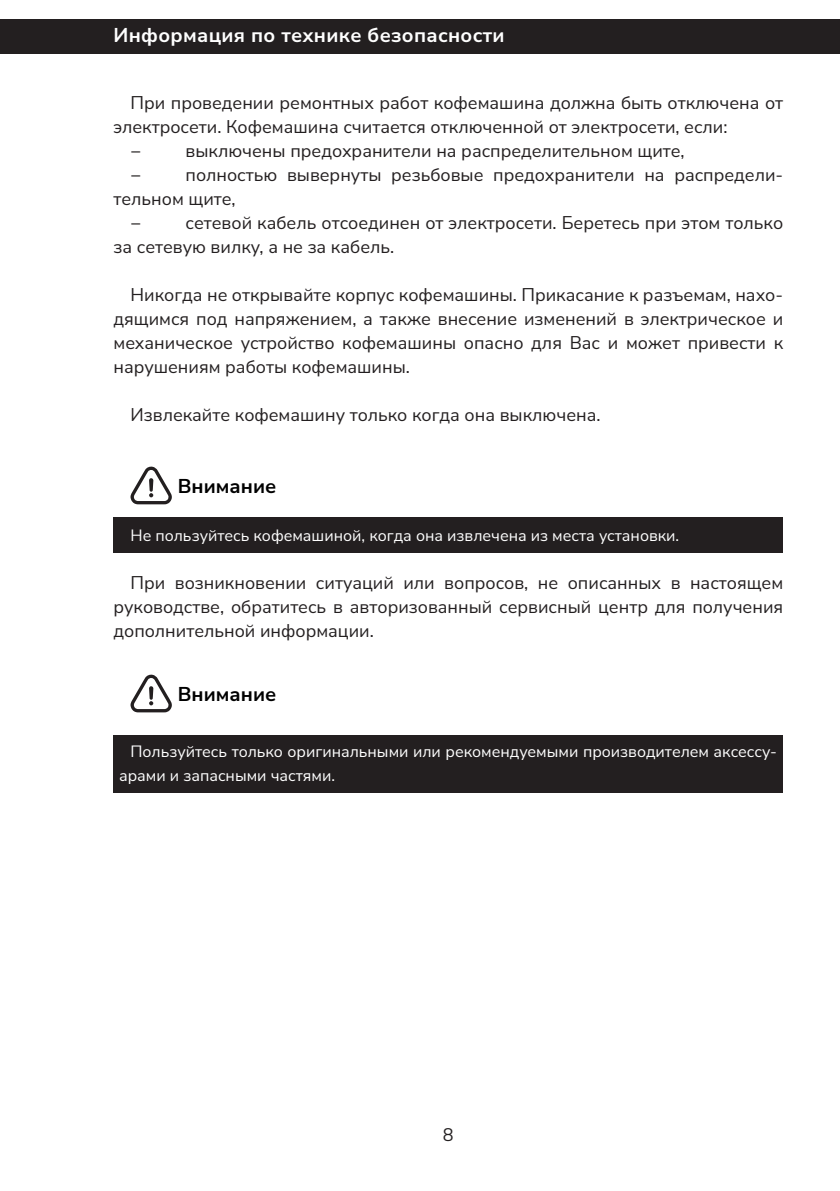
<style>
.page{position:relative;width:840px;height:1191px;background:#fff}
.page>*{position:absolute;margin:0;border:0;box-sizing:border-box;transform-origin:0 0}
.Колонтитул_Верх{font:700 20px "Nunito Sans";letter-spacing:.015em;color:#fff}
.Внимание{font:700 20px "Nunito Sans";color:#000}
.Основной{font:18px/24px "Nunito Sans";color:#231f20}
.Основной_Черный_Вниман{font:16px/24px "Nunito Sans";color:#fff}
</style>
<div class="page">
<div style="left:0;top:19px;width:839px;height:35px;background:#231f20"></div>
<div style="left:113px;top:517px;width:669px;height:36px;background:#231f20"></div>
<svg style="left:130px;top:466px;width:42px;height:38px"></svg>
<div style="left:113px;top:735px;width:669px;height:57px;background:#231f20"></div>
<svg style="left:130px;top:674px;width:42px;height:38px"></svg>
<p class="Колонтитул_Верх" style="left:113px;top:21px;width:392px">Информация по технике безопасности</p>
<p class="Основной" style="left:113px;top:90px;width:670px;text-indent:17px">При проведении ремонтных работ кофемашина должна быть отключена от электросети. Кофемашина считается отключенной от электросети, если:</p>
<p class="Основной" style="left:130px;top:138px;width:12px">−</p>
<p class="Основной" style="left:185px;top:138px;width:500px">выключены предохранители на распределительном щите,</p>
<p class="Основной" style="left:130px;top:162px;width:12px">−</p>
<p class="Основной" style="left:113px;top:162px;width:670px;text-indent:72px">полностью вывернуты резьбовые предохранители на распредели&shy;тельном щите,</p>
<p class="Основной" style="left:130px;top:210px;width:12px">−</p>
<p class="Основной" style="left:113px;top:210px;width:670px;text-indent:72px">сетевой кабель отсоединен от электросети. Беретесь при этом только за сетевую вилку, а не за кабель.</p>
<p class="Основной" style="left:113px;top:282px;width:670px;text-align:justify;text-indent:17px">Никогда не открывайте корпус кофемашины. Прикасание к разъемам, нахо&shy;дящимся под напряжением, а также внесение изменений в электрическое и механическое устройство кофемашины опасно для Вас и может привести к нарушениям работы кофемашины.</p>
<p class="Основной" style="left:130px;top:402px;width:471px">Извлекайте кофемашину только когда она выключена.</p>
<p class="Внимание" style="left:178px;top:471px;width:100px">Внимание</p>
<p class="Основной_Черный_Вниман" style="left:130px;top:523px;width:550px">Не пользуйтесь кофемашиной, когда она извлечена из места установки.</p>
<p class="Основной" style="left:113px;top:570px;width:670px;text-align:justify;text-indent:17px">При возникновении ситуаций или вопросов, не описанных в настоящем руководстве, обратитесь в авторизованный сервисный центр для получения дополнительной информации.</p>
<p class="Внимание" style="left:178px;top:679px;width:100px">Внимание</p>
<p class="Основной_Черный_Вниман" style="left:119px;top:739px;width:659px;text-indent:11px">Пользуйтесь только оригинальными или рекомендуемыми производителем аксессу&shy;арами и запасными частями.</p>
<p class="Основной" style="left:442px;top:1122px;width:12px">8</p>
</div>
